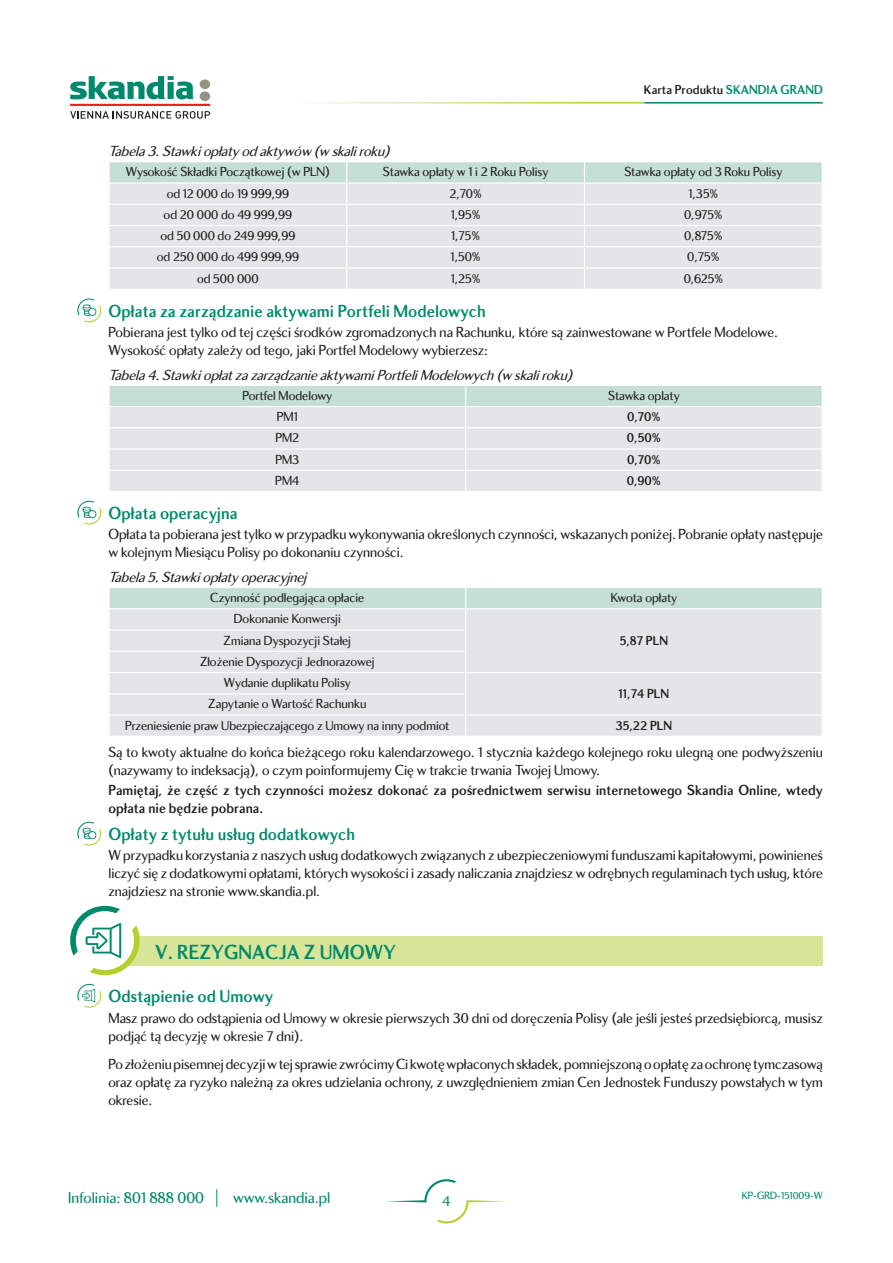
<style>
.page{position:relative;width:893px;height:1263px;background:#fff}
.page>*{position:absolute;margin:0;border:0;box-sizing:border-box;transform-origin:0 0}
.t1{font:700 21px "Skandia Display CE";color:#00896b}
.t2{font:700 18px "Skandia Display CE";color:#00896b}
.t3{font:16.5px "Skandia Display CE";color:#00896b}
.t4{font:15px/18px "Skandia Display CE";color:#231f20}
.t5{font:italic 15px "Skandia Display CE";color:#231f20}
.t6{font:700 15px/18px "Skandia Display CE";color:#231f20}
.t7{font:15px "Skandia Display CE";color:#00896b}
.t8{font:13.5px/21.3px "Skandia Display CE";color:#231f20;text-align:center}
.t9{font:700 13.5px "Skandia Display CE";color:#231f20}
.t10{font:700 13.35px "Skandia Display CE";color:#231f20}
.t11{font:10.8px "Skandia Display CE";color:#00896b}
.s1{color:#00896b}
</style>
<div class="page">
<svg style="left:70px;top:76px;width:124px;height:23px"></svg>
<svg style="left:200px;top:79px;width:10px;height:22px"></svg>
<hr style="left:70px;top:104px;width:140px;height:2px;background:#ee1d23">
<svg style="left:70px;top:111px;width:140px;height:8px"></svg>
<hr style="left:644px;top:102px;width:179px;height:2px;background:#00896b">
<svg style="left:387px;top:1179px;width:119px;height:44px"></svg>
<svg style="left:109px;top:162px;width:713px;height:127px;background:#e0e5e5"></svg>
<svg style="left:77px;top:298px;width:24px;height:24px"></svg>
<svg style="left:109px;top:385px;width:713px;height:106px;background:#dfe5e5"></svg>
<hr style="left:108px;top:406px;width:358px;height:1px;background:#fff">
<svg style="left:77px;top:501px;width:24px;height:23px"></svg>
<svg style="left:109px;top:588px;width:713px;height:148px;background:#e0e5e5"></svg>
<hr style="left:108px;top:608px;width:358px;height:1px;background:#fff">
<svg style="left:77px;top:822px;width:24px;height:23px"></svg>
<div style="left:91px;top:936px;width:732px;height:30px;background:#d8e497"></div>
<svg style="left:70px;top:906px;width:70px;height:69px"></svg>
<svg style="left:77px;top:984px;width:24px;height:24px"></svg>
<p class="t10" style="left:644px;top:85px;width:180px">Karta Produktu <span class="s1">SKANDIA GRAND</span></p>
<p class="t5" style="left:108px;top:146px;width:286px">Tabela3.Stawkiopłaty od aktywów (w skaliroku)</p>
<p class="t8" style="left:126px;top:163px;width:206px">Wysokość Składki Początkowej (w PLN)</p>
<p class="t8" style="left:383px;top:163px;width:167px">Stawka opłaty w 1 i 2 Roku Polisy</p>
<p class="t8" style="left:624px;top:163px;width:160px">Stawka opłaty od 3 Roku Polisy</p>
<p class="t8" style="left:167px;top:184px;width:124px">od 12 000 do 19 999,99</p>
<p class="t8" style="left:449px;top:184px;width:34px">2,70%</p>
<p class="t8" style="left:688px;top:184px;width:31px">1,35%</p>
<p class="t8" style="left:164px;top:205px;width:130px">od 20 000 do 49 999,99</p>
<p class="t8" style="left:451px;top:205px;width:31px">1,95%</p>
<p class="t8" style="left:684px;top:205px;width:40px">0,975%</p>
<p class="t8" style="left:160px;top:226px;width:136px">od 50 000 do 249 999,99</p>
<p class="t8" style="left:451px;top:226px;width:31px">1,75%</p>
<p class="t8" style="left:684px;top:226px;width:40px">0,875%</p>
<p class="t8" style="left:157px;top:248px;width:144px">od 250 000 do 499 999,99</p>
<p class="t8" style="left:451px;top:248px;width:32px">1,50%</p>
<p class="t8" style="left:687px;top:248px;width:34px">0,75%</p>
<p class="t8" style="left:197px;top:269px;width:63px">od 500 000</p>
<p class="t8" style="left:451px;top:269px;width:31px">1,25%</p>
<p class="t8" style="left:684px;top:269px;width:41px">0,625%</p>
<p class="t2" style="left:108px;top:305px;width:379px">Opłata za zarządzanie aktywami Portfeli Modelowych</p>
<p class="t4" style="left:108px;top:325px;width:671px">Pobierana jest tylko od tej części środków zgromadzonych na Rachunku, które są zainwestowane w Portfele Modelowe.<br>Wysokość opłaty zależy od tego, jaki Portfel Modelowy wybierzesz:</p>
<p class="t5" style="left:108px;top:369px;width:469px">Tabela4.StawkiopłatzazarządzanieaktywamiPortfeliModelowych (w skaliroku)</p>
<p class="t8" style="left:242px;top:386px;width:91px">Portfel Modelowy</p>
<p class="t8" style="left:608px;top:386px;width:73px">Stawka oplaty</p>
<p class="t8" style="left:277px;top:407px;width:22px">PM1</p>
<p class="t9" style="left:627px;top:412px;width:35px">0,70%</p>
<p class="t8" style="left:275px;top:429px;width:25px">PM2</p>
<p class="t9" style="left:627px;top:433px;width:35px">0,50%</p>
<p class="t8" style="left:275px;top:450px;width:25px">PM3</p>
<p class="t9" style="left:627px;top:454px;width:35px">0,70%</p>
<p class="t8" style="left:275px;top:471px;width:26px">PM4</p>
<p class="t9" style="left:627px;top:475px;width:36px">0,90%</p>
<p class="t2" style="left:108px;top:507px;width:131px">Opłata operacyjna</p>
<p class="t4" style="left:108px;top:527px;width:716px">Opłata ta pobierana jest tylko w przypadku wykonywania określonych czynności, wskazanych poniżej. Pobranie opłaty następuje w kolejnym Miesiącu Polisy po dokonaniu czynności.</p>
<p class="t5" style="left:108px;top:571px;width:200px">Tabela5.Stawkiopłaty operacyj nej</p>
<p class="t8" style="left:210px;top:588px;width:156px">Czynność podlegająca opłacie</p>
<p class="t8" style="left:611px;top:588px;width:68px">Kwota opłaty</p>
<p class="t8" style="left:224px;top:609px;width:129px">Dokonanie Konwersji<br>Zmiana Dyspozycji Stałej</p>
<p class="t9" style="left:620px;top:635px;width:50px">5,87 PLN</p>
<p class="t8" style="left:200px;top:652px;width:176px">Złożenie Dyspozycji Jednorazowej<br>Wydanie duplikatu Polisy</p>
<p class="t9" style="left:618px;top:688px;width:52px">11,74 PLN</p>
<p class="t8" style="left:125px;top:695px;width:326px">Zapytanie o Wartość Rachunku<br>Przeniesienie praw Ubezpieczającego z Umowy na inny podmiot</p>
<p class="t9" style="left:615px;top:720px;width:58px">35,22 PLN</p>
<p class="t4" style="left:108px;top:745px;width:716px">Są to kwoty aktualne do końca bieżącego roku kalendarzowego. 1 stycznia każdego kolejnego roku ulegną one podwyższeniu (nazywamy to indeksacją), o czym poinformujemy Cię w trakcie trwania Twojej Umowy.</p>
<p class="t6" style="left:108px;top:783px;width:716px">Pamiętaj, że część z tych czynności możesz dokonać za pośrednictwem serwisu internetowego Skandia Online, wtedy opłata nie będzie pobrana.</p>
<p class="t2" style="left:108px;top:828px;width:248px">Opłaty z tytułu usług dodatkowych</p>
<p class="t4" style="left:108px;top:848px;width:716px;text-align:justify">W przypadku korzystania z naszych usług dodatkowych związanych z ubezpieczeniowymi funduszami kapitałowymi, powinieneś liczyć się z dodatkowymi opłatami, których wysokości i zasady naliczania znajdziesz w odrębnych regulaminach tych usług, które znajdziesz na stronie www.skandia.pl.</p>
<h1 class="t1" style="left:155px;top:944px;width:242px">V. REZYGNACJA Z UMOWY</h1>
<p class="t2" style="left:108px;top:990px;width:166px">Odstąpienie od Umowy</p>
<p class="t4" style="left:108px;top:1010px;width:716px">Masz prawo do odstąpienia od Umowy w okresie pierwszych 30 dni od doręczenia Polisy (ale jeśli jesteś przedsiębiorcą, musisz podjąć tą decyzję w okresie 7 dni).</p>
<p class="t4" style="left:108px;top:1057px;width:716px;text-align:justify">Po złożeniu pisemnej decyzji w tej sprawie zwrócimy Ci kwotę wpłaconych składek, pomniejszoną o opłatę za ochronę tymczasową oraz opłatę za ryzyko należną za okres udzielania ochrony, z uwzględnieniem zmian Cen Jednostek Funduszy powstałych w tym okresie.</p>
<p class="t3" style="left:68px;top:1191px;width:264px">Infolinia: 801 888 000 | www.skandia.pl</p>
<p class="t11" style="left:742px;top:1191px;width:83px">KP-GRD-151009-W</p>
<p class="t7" style="left:442px;top:1195px;width:9px">4</p>
</div>
